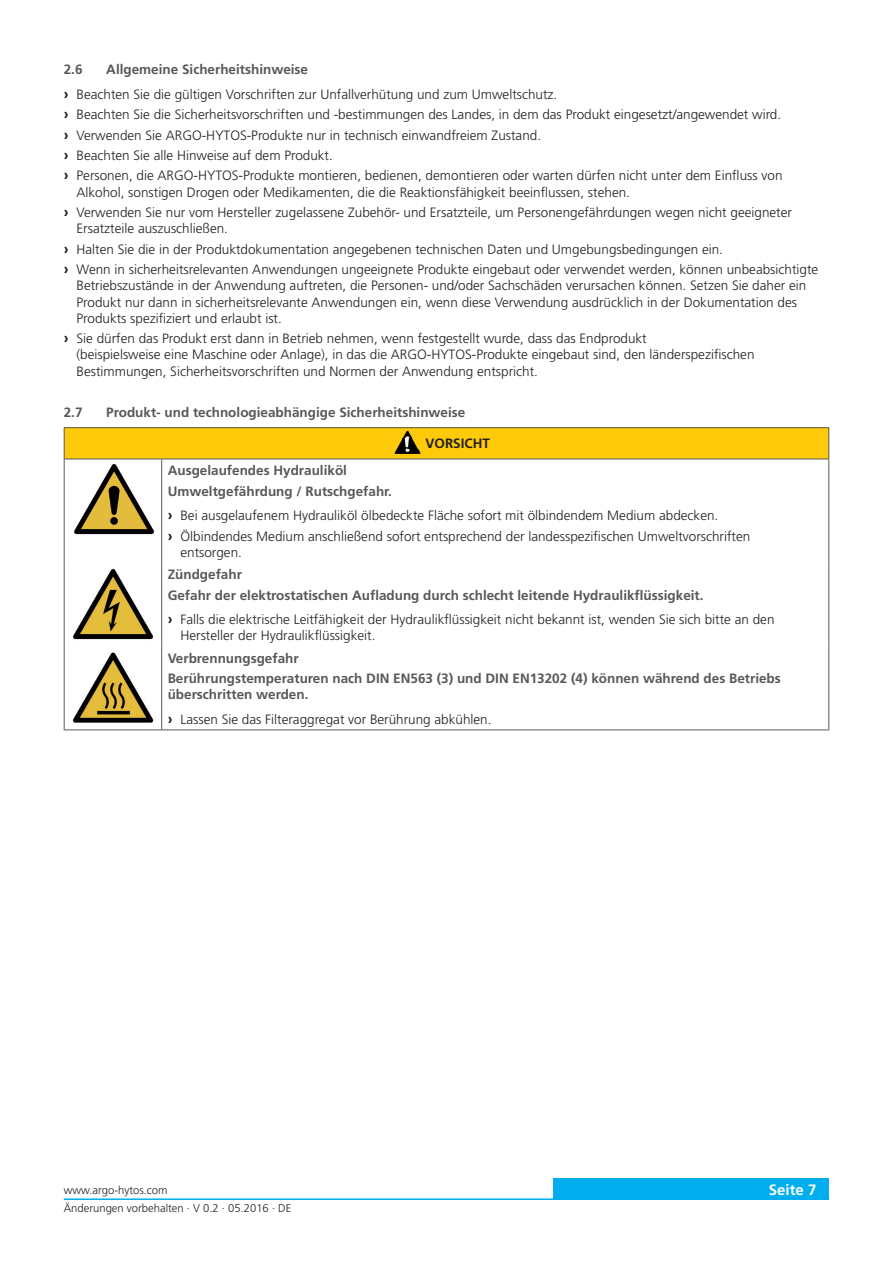
<style>
.page{position:relative;width:893px;height:1263px;background:#fff}
.page>*{position:absolute;margin:0;border:0;box-sizing:border-box;transform-origin:0 0}
.t1{font:700 15px "Frutiger LT";color:#fff}
.t2{font:300 13.5px/20.4px "Frutiger LT";color:#231f20}
.t3{font:700 13.5px/20.4px "Frutiger LT";color:#57585a}
.t4{font:700 13.5px "Frutiger LT";color:#231f20}
.t5{font:300 11.25px "Frutiger LT";color:#231f20}
.s1{font-weight:700;color:#57585a}
.s2{font-weight:700;font-size:15px}
</style>
<div class="page">
<div style="left:553px;top:1179px;width:276px;height:21px;background:#00aeef"></div>
<hr style="left:64px;top:1198px;width:765px;height:2px;background:#00aeef">
<img style="left:72px;top:652px;width:82px;height:71px">
<img style="left:74px;top:463px;width:81px;height:72px">
<div style="left:64px;top:428px;width:765px;height:31px;background:#feca0a"></div>
<hr style="left:64px;top:459px;width:1px;height:104px;background:#57585a">
<hr style="left:161px;top:459px;width:1px;height:104px;background:#57585a">
<hr style="left:828px;top:459px;width:1px;height:104px;background:#57585a">
<hr style="left:64px;top:563px;width:1px;height:83px;background:#57585a">
<hr style="left:161px;top:563px;width:1px;height:83px;background:#57585a">
<hr style="left:828px;top:563px;width:1px;height:83px;background:#57585a">
<hr style="left:64px;top:646px;width:1px;height:83px;background:#57585a">
<hr style="left:161px;top:646px;width:1px;height:83px;background:#57585a">
<hr style="left:828px;top:646px;width:1px;height:83px;background:#57585a">
<hr style="left:64px;top:729px;width:98px;height:1px;background:#57585a">
<hr style="left:162px;top:729px;width:667px;height:1px;background:#57585a">
<hr style="left:64px;top:427px;width:98px;height:1px;background:#57585a">
<hr style="left:64px;top:428px;width:1px;height:31px;background:#57585a">
<hr style="left:162px;top:427px;width:667px;height:1px;background:#57585a">
<hr style="left:828px;top:428px;width:1px;height:31px;background:#57585a">
<hr style="left:64px;top:459px;width:98px;height:1px;background:#57585a">
<hr style="left:162px;top:459px;width:667px;height:1px;background:#57585a">
<img style="left:73px;top:568px;width:81px;height:72px">
<img style="left:394px;top:431px;width:27px;height:23px">
<img style="left:403px;top:439px;width:18px;height:10px">
<p class="t2" style="left:64px;top:57px;width:495px;line-height:24.8px;text-indent:43px"><span class="s1">Allgemeine Sicherheitshinweise<br></span><span class="s2">›</span> Beachten Sie die gültigen Vorschriften zur Unfallverhütung und zum Umweltschutz.</p>
<p class="t2" style="left:64px;top:104px;width:720px"><span class="s2">›</span> Beachten Sie die Sicherheitsvorschriften und -bestimmungen des Landes, in dem das Produkt eingesetzt/angewendet wird. <span class="s2">›</span> Verwenden Sie ARGO-HYTOS-Produkte nur in technisch einwandfreiem Zustand.<br><span class="s2">›</span> Beachten Sie alle Hinweise auf dem Produkt.<br><span class="s2">›</span> Personen, die ARGO-HYTOS-Produkte montieren, bedienen, demontieren oder warten dürfen nicht unter dem Einfluss von</p>
<p class="t2" style="left:64px;top:182px;width:730px;text-indent:13px">Alkohol, sonstigen Drogen oder Medikamenten, die die Reaktionsfähigkeit beeinflussen, stehen.<br><span class="s2">›</span> Verwenden Sie nur vom Hersteller zugelassene Zubehör- und Ersatzteile, um Personengefährdungen wegen nicht geeigneter</p>
<p class="t2" style="left:64px;top:219px;width:756px;text-indent:13px">Ersatzteile auszuschließen.<br><span class="s2">›</span> Halten Sie die in der Produktdokumentation angegebenen technischen Daten und Umgebungsbedingungen ein.<br><span class="s2">›</span> Wenn in sicherheitsrelevanten Anwendungen ungeeignete Produkte eingebaut oder verwendet werden, können unbeabsichtigte</p>
<p class="t2" style="left:77px;top:278px;width:731px;line-height:16.2px">Betriebszustände in der Anwendung auftreten, die Personen- und/oder Sachschäden verursachen können. Setzen Sie daher ein<br>Produkt nur dann in sicherheitsrelevante Anwendungen ein, wenn diese Verwendung ausdrücklich in der Dokumentation des<br>Produkts spezifiziert und erlaubt ist.</p>
<p class="t2" style="left:77px;top:331px;width:679px;line-height:16.2px;text-indent:-13px"><span class="s2">›</span> Sie dürfen das Produkt erst dann in Betrieb nehmen, wenn festgestellt wurde, dass das Endprodukt<br>(beispielsweise eine Maschine oder Anlage), in das die ARGO-HYTOS-Produkte eingebaut sind, den länderspezifischen<br>Bestimmungen, Sicherheitsvorschriften und Normen der Anwendung entspricht.</p>
<p class="t3" style="left:64px;top:402px;width:20px">2.7</p>
<p class="t3" style="left:106px;top:402px;width:361px">Produkt- und technologieabhängige Sicherheitshinweise</p>
<p class="t4" style="left:425px;top:436px;width:66px">VORSICHT</p>
<p class="t3" style="left:168px;top:460px;width:226px">Ausgelaufendes Hydrauliköl<br>Umweltgefährdung / Rutschgefahr .</p>
<p class="t2" style="left:168px;top:506px;width:584px"><span class="s2">›</span> Bei ausgelaufenem Hydrauliköl ölbedeckte Fläche sofort mit ölbindendem Medium abdecken.<br><span class="s2">›</span> Ölbindendes Medium anschließend sofort entsprechend der landesspezifischen Umweltvorschriften</p>
<p class="t2" style="left:180px;top:542px;width:63px">entsorgen.</p>
<p class="t3" style="left:168px;top:564px;width:537px">Zündgefahr<br>Gefahr der elektrostatischen Aufladung durch schlecht leitende Hydraulikflüssigkeit.</p>
<p class="t2" style="left:180px;top:612px;width:596px;line-height:16.2px;text-indent:-13px"><span class="s2">›</span> Falls die elektrische Leitfähigkeit der Hydraulikflüssigkeit nicht bekannt ist, wenden Sie sich bitte an den<br>Hersteller der Hydraulikflüssigkeit.</p>
<p class="t3" style="left:168px;top:648px;width:615px">Verbrennungsgefahr<br>Berührungstemperaturen nach DIN EN563 (3) und DIN EN13202 (4) können während des Betriebs</p>
<p class="t2" style="left:168px;top:682px;width:325px;line-height:24.8px"><span class="s1">überschritten werden.<br></span><span class="s2">›</span> Lassen Sie das Filteraggregat vor Berührung abkühlen.</p>
<p class="t3" style="left:64px;top:59px;width:20px">2.6</p>
<p class="t5" style="left:64px;top:1184px;width:105px">www.argo-hytos.com</p>
<p class="t1" style="left:769px;top:1181px;width:49px">Seite 7</p>
<p class="t5" style="left:64px;top:1202px;width:229px">Änderungen vorbehalten · V 0.2 · 05.2016 · DE</p>
</div>
